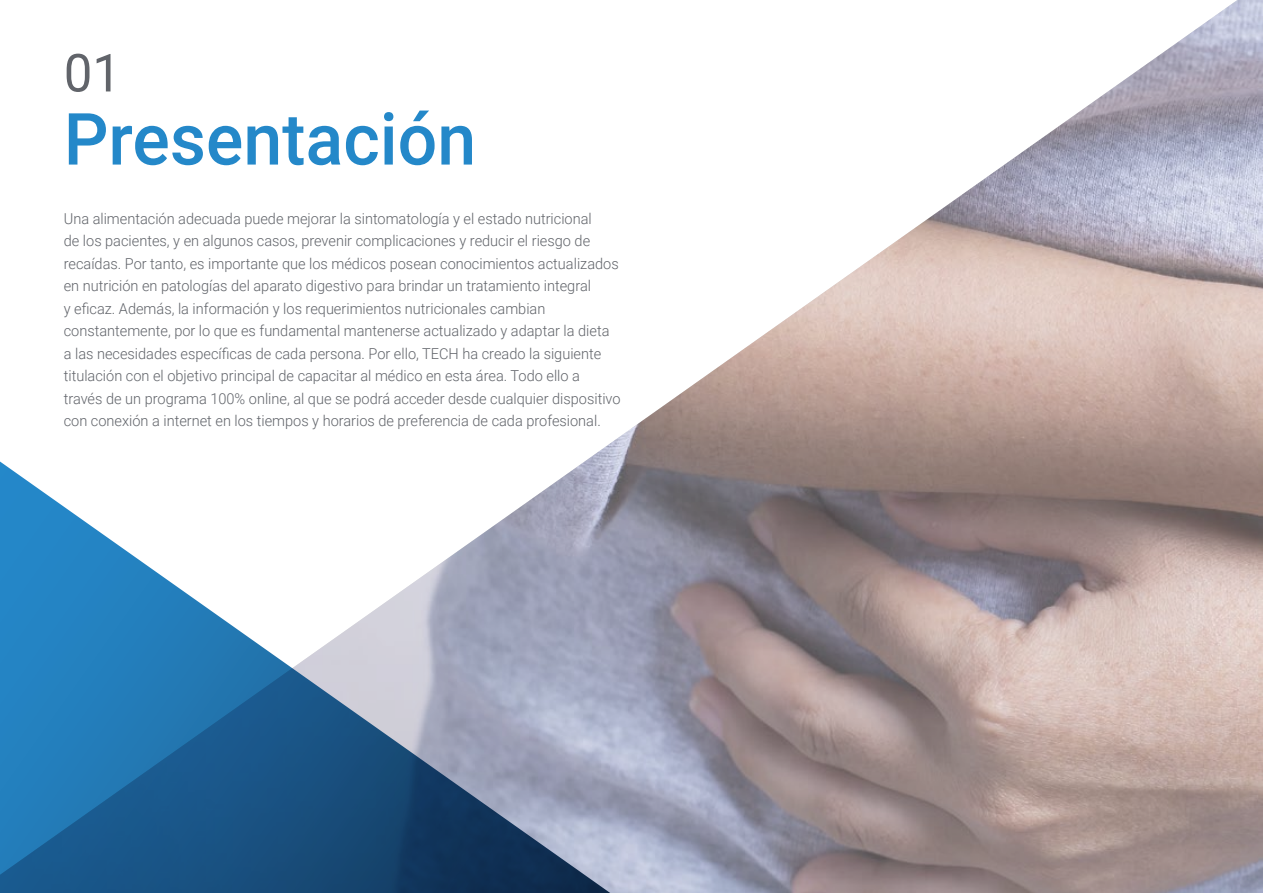
<style>
.page{position:relative;width:1263px;height:893px;background:#fff}
.page>*{position:absolute;margin:0;border:0;box-sizing:border-box;transform-origin:0 0}
.t1{font:500 72px "Roboto";color:#2488c9}
.t2{font:52.5px "Roboto";color:#61646a}
.t3{font:300 15px/22.5px "Roboto";color:#61646a}
</style>
<div class="page">
<img style="left:607px;top:0;width:656px;height:893px">
<svg style="left:0;top:446px;width:640px;height:447px"></svg>
<h2 class="t2" style="left:64px;top:36px;width:59px">01</h2>
<h1 class="t1" style="left:64px;top:89px;width:414px">Presentación</h1>
<p class="t3" style="left:64px;top:207px;width:558px">Una alimentación adecuada puede mejorar la sintomatología y el estado nutricional<br>de los pacientes, y en algunos casos, prevenir complicaciones y reducir el riesgo de recaídas. Por tanto, es importante que los médicos posean conocimientos actualizados en nutrición en patologías del aparato digestivo para brindar un tratamiento integral<br>y eficaz. Además, la información y los requerimientos nutricionales cambian constantemente, por lo que es fundamental mantenerse actualizado y adaptar la dieta a las necesidades específicas de cada persona. Por ello, TECH ha creado la siguiente titulación con el objetivo principal de capacitar al médico en esta área. Todo ello a través de un programa 100% online, al que se podrá acceder desde cualquier dispositivo con conexión a internet en los tiempos y horarios de preferencia de cada profesional.</p>
</div>
